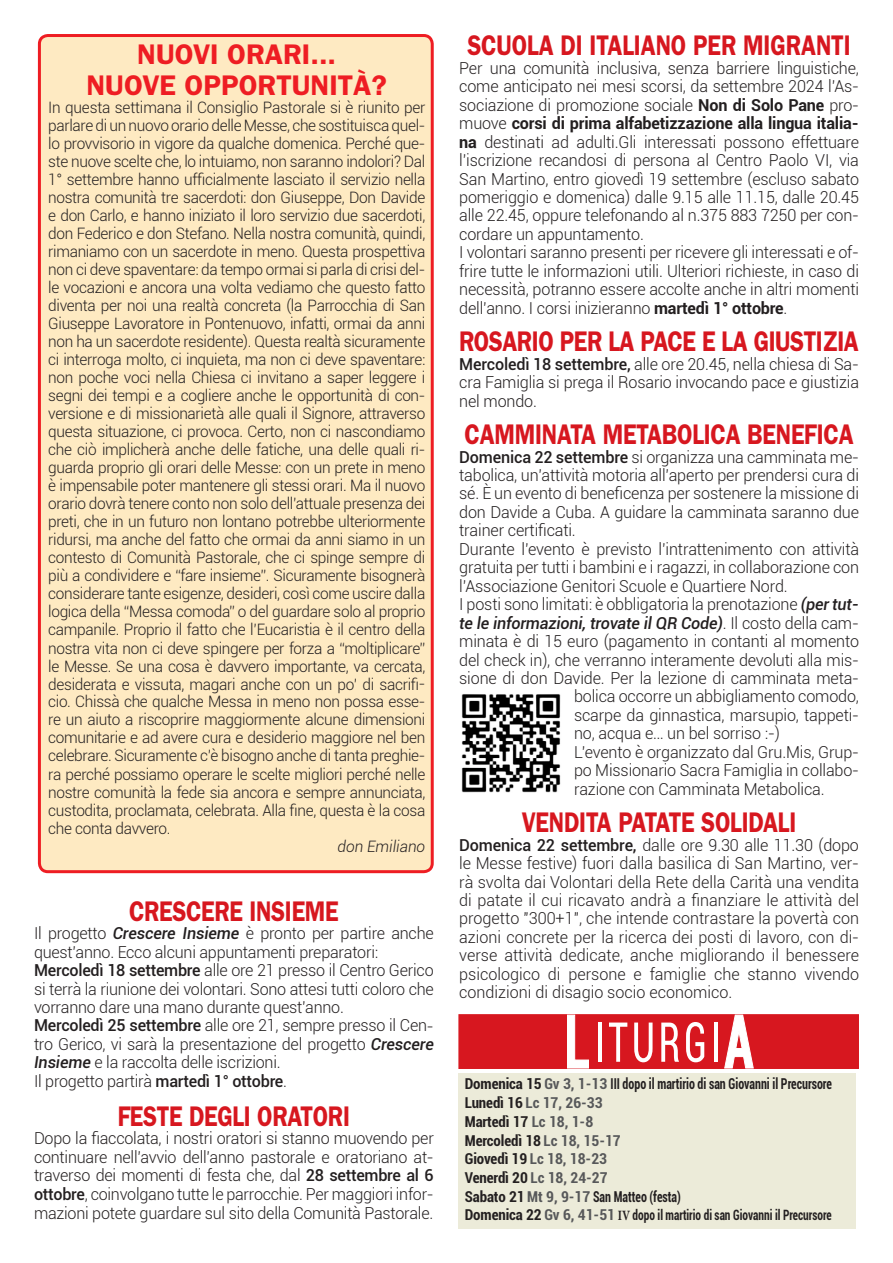
<style>
.page{position:relative;width:893px;height:1263px;background:#fff}
.page>*{position:absolute;margin:0;border:0;box-sizing:border-box;transform-origin:0 0}
.t1{font:600 28.5px "Franklin Gothic";letter-spacing:-.015em;color:#d7171f;scale:.82 1}
.t2{font:600 28.5px/31.5px "Franklin Gothic";color:#ee1d23;text-align:center}
.t3{font:300 16.5px/18.5px "Roboto";letter-spacing:-.01em;color:#231f20;text-align:justify}
.t4{font:italic 500 16.5px "Roboto";letter-spacing:-.01em;color:#231f20}
.t5{font:300 15.75px/18px "Roboto";letter-spacing:-.02em;color:#231f20;text-align:justify}
.t6{font:italic 300 15.75px "Roboto";color:#231f20}
.t7{font:700 condensed 15px/18.8px "Roboto";color:#231f20}
.t8{font:700 condensed 14.25px "Roboto";color:#231f20;scale:.8 1}
.s1{font-weight:500;font-style:italic}
.s2{font-weight:500}
.s3{font-weight:700}
.s4{font-weight:300;font-style:normal}
.s5{color:#57585a}
.s6{font-size:15px}
.s7{font-size:15px;color:#57585a}
.s8{font-family:"Minion Pro";font-stretch:normal}
</style>
<div class="page">
<div style="left:458px;top:1073px;width:398px;height:156px;background:#ecebd9"></div>
<div style="left:458px;top:1014px;width:401px;height:55px;background:#d7171f;border:2px solid #d7171f"></div>
<svg style="left:567px;top:1015px;width:22px;height:53px"></svg>
<hr style="left:598px;top:1022px;width:4px;height:40px;background:#fff">
<svg style="left:609px;top:1022px;width:18px;height:40px"></svg>
<svg style="left:634px;top:1022px;width:19px;height:40px"></svg>
<svg style="left:661px;top:1022px;width:18px;height:40px"></svg>
<svg style="left:686px;top:1022px;width:18px;height:40px"></svg>
<hr style="left:714px;top:1022px;width:3px;height:40px;background:#fff">
<svg style="left:724px;top:1015px;width:30px;height:53px"></svg>
<div style="left:39px;top:36px;width:393px;height:836px;background:#feeac2;border-radius:9px"></div>
<div style="left:38px;top:34px;width:396px;height:839px;border:3px solid #ee1d23;border-radius:9px"></div>
<img style="left:461px;top:694px;width:100px;height:99px">
<h1 class="t2" style="left:86px;top:38px;width:302px">NUOVI ORARI...<br>NUOVE OPPORTUNITÀ?</h1>
<p class="t5" style="left:48px;top:98px;width:379px">In questa settimana il Consiglio Pastorale si è riunito per parlare di un nuovo orario delle Messe, che sostituisca quel&shy;lo provvisorio in vigore da qualche domenica. Perché que&shy;ste nuove scelte che, lo intuiamo, non saranno indolori? Dal 1° settembre hanno ufficialmente lasciato il servizio nella nostra comunità tre sacerdoti: don Giuseppe, Don Davide e don Carlo, e hanno iniziato il loro servizio due sacerdoti, don Federico e don Stefano. Nella nostra comunità, quindi, rimaniamo con un sacerdote in meno. Questa prospettiva non ci deve spaventare: da tempo ormai si parla di crisi del&shy;le vocazioni e ancora una volta vediamo che questo fatto diventa per noi una realtà concreta (la Parrocchia di San Giuseppe Lavoratore in Pontenuovo, infatti, ormai da anni non ha un sacerdote residente). Questa realtà sicuramente ci interroga molto, ci inquieta, ma non ci deve spaventare: non poche voci nella Chiesa ci invitano a saper leggere i segni dei tempi e a cogliere anche le opportunità di con&shy;versione e di missionarietà alle quali il Signore, attraverso questa situazione, ci provoca. Certo, non ci nascondiamo che ciò implicherà anche delle fatiche, una delle quali ri&shy;guarda proprio gli orari delle Messe: con un prete in meno è impensabile poter mantenere gli stessi orari. Ma il nuovo orario dovrà tenere conto non solo dell’attuale presenza dei preti, che in un futuro non lontano potrebbe ulteriormente ridursi, ma anche del fatto che ormai da anni siamo in un contesto di Comunità Pastorale, che ci spinge sempre di più a condividere e “fare insieme”. Sicuramente bisognerà considerare tante esigenze, desideri, così come uscire dalla logica della “Messa comoda” o del guardare solo al proprio campanile. Proprio il fatto che l’Eucaristia è il centro della nostra vita non ci deve spingere per forza a “moltiplicare” le Messe. Se una cosa è davvero importante, va cercata, desiderata e vissuta, magari anche con un po’ di sacrifi&shy;cio. Chissà che qualche Messa in meno non possa esse&shy;re un aiuto a riscoprire maggiormente alcune dimensioni comunitarie e ad avere cura e desiderio maggiore nel ben celebrare. Sicuramente c’è bisogno anche di tanta preghie&shy;ra perché possiamo operare le scelte migliori perché nelle nostre comunità la fede sia ancora e sempre annunciata, custodita, proclamata, celebrata. Alla fine, questa è la cosa che conta davvero.</p>
<p class="t6" style="left:337px;top:835px;width:89px">don Emiliano</p>
<h1 class="t1" style="left:129px;top:894px;width:257px">CRESCERE INSIEME</h1>
<p class="t3" style="left:34px;top:923px;width:401px;text-align:left">Il progetto <span class="s1">Crescere Insieme</span> è pronto per partire anche quest’anno. Ecco alcuni appuntamenti preparatori:<br><span class="s2">Mercoledì 18 settembre</span> alle ore 21 presso il Centro Gerico si terrà la riunione dei volontari. Sono attesi tutti coloro che vorranno dare una mano durante quest’anno.<br><span class="s2">Mercoledì 25 settembre</span> alle ore 21, sempre presso il Cen&shy;tro Gerico, vi sarà la presentazione del progetto <span class="s1">Crescere Insieme</span> e la raccolta delle iscrizioni.<br>Il progetto partirà <span class="s2">martedì 1° ottobre</span>.</p>
<h1 class="t1" style="left:118px;top:1099px;width:285px">FESTE DEGLI ORATORI</h1>
<p class="t3" style="left:34px;top:1128px;width:401px">Dopo la fiaccolata, i nostri oratori si stanno muovendo per continuare nell’avvio dell’anno pastorale e oratoriano at&shy;traverso dei momenti di festa che, dal <span class="s2">28 settembre al 6 ottobre</span>, coinvolgano tutte le parrocchie. Per maggiori infor&shy;mazioni potete guardare sul sito della Comunità Pastorale.</p>
<h1 class="t1" style="left:467px;top:29px;width:469px">SCUOLA DI ITALIANO PER MIGRANTI</h1>
<p class="t3" style="left:459px;top:58px;width:401px;text-align:left">Per una comunità inclusiva, senza barriere linguistiche, come anticipato nei mesi scorsi, da settembre 2024 l’As&shy;sociazione di promozione sociale <span class="s3">Non di Solo Pane</span> pro&shy;muove <span class="s3">corsi di prima alfabetizzazione alla lingua italia&shy;na</span> destinati ad adulti.Gli interessati possono effettuare l’iscrizione recandosi di persona al Centro Paolo VI, via San Martino, entro giovedì 19 settembre (escluso sabato pomeriggio e domenica) dalle 9.15 alle 11.15, dalle 20.45 alle 22.45, oppure telefonando al n.375 883 7250 per con&shy;cordare un appuntamento.<br>I volontari saranno presenti per ricevere gli interessati e of&shy;frire tutte le informazioni utili. Ulteriori richieste, in caso di necessità, potranno essere accolte anche in altri momenti dell’anno. I corsi inizieranno <span class="s3">martedì 1° ottobre</span>.</p>
<h1 class="t1" style="left:459px;top:325px;width:489px">ROSARIO PER LA PACE E LA GIUSTIZIA</h1>
<p class="t3" style="left:459px;top:354px;width:401px"><span class="s2">Mercoledì 18 settembre,</span> alle ore 20.45, nella chiesa di Sa&shy;cra Famiglia si prega il Rosario invocando pace e giustizia nel mondo.</p>
<h1 class="t1" style="left:465px;top:417px;width:476px">CAMMINATA METABOLICA BENEFICA</h1>
<p class="t3" style="left:459px;top:447px;width:401px"><span class="s2">Domenica 22 settembre</span> si organizza una camminata me-</p>
<p class="t3" style="left:459px;top:465px;width:401px">tabolica, un’attività motoria all’aperto per prendersi cura di</p>
<p class="t3" style="left:459px;top:484px;width:401px">sé. È un evento di beneficenza per sostenere la missione di</p>
<p class="t3" style="left:459px;top:502px;width:401px">don Davide a Cuba. A guidare la camminata saranno due</p>
<p class="t3" style="left:459px;top:521px;width:118px">trainer certificati.</p>
<p class="t3" style="left:459px;top:539px;width:401px">Durante l’evento è previsto l’intrattenimento con attività</p>
<p class="t3" style="left:459px;top:558px;width:401px">gratuita per tutti i bambini e i ragazzi, in collaborazione con</p>
<p class="t3" style="left:459px;top:576px;width:330px">l’Associazione Genitori Scuole e Quartiere Nord.</p>
<p class="t3" style="left:459px;top:594px;width:401px">I posti sono limitati: è obbligatoria la prenotazione <span class="s1">(per tut-</span></p>
<p class="t4" style="left:459px;top:611px;width:401px">te le informazioni, trovate il QR Code)<span class="s4">. Il costo della cam-</span></p>
<p class="t3" style="left:459px;top:631px;width:401px">minata è di 15 euro (pagamento in contanti al momento</p>
<p class="t3" style="left:459px;top:650px;width:401px">del check in), che verranno interamente devoluti alla mis-</p>
<p class="t3" style="left:459px;top:668px;width:401px">sione di don Davide. Per la lezione di camminata meta-</p>
<p class="t3" style="left:574px;top:687px;width:286px">bolica occorre un abbigliamento comodo,</p>
<p class="t3" style="left:574px;top:705px;width:286px">scarpe da ginnastica, marsupio, tappeti-</p>
<p class="t3" style="left:574px;top:724px;width:207px">no, acqua e… un bel sorriso :-)</p>
<p class="t3" style="left:574px;top:742px;width:286px">L’evento è organizzato dal Gru.Mis, Grup-</p>
<p class="t3" style="left:574px;top:761px;width:286px">po Missionario Sacra Famiglia in collabo-</p>
<p class="t3" style="left:574px;top:779px;width:252px">razione con Camminata Metabolica.</p>
<h1 class="t1" style="left:522px;top:805px;width:336px">VENDITA PATATE SOLIDALI</h1>
<p class="t3" style="left:459px;top:835px;width:401px"><span class="s2">Domenica 22 settembre,</span> dalle ore 9.30 alle 11.30 (dopo le Messe festive) fuori dalla basilica di San Martino, ver&shy;rà svolta dai Volontari della Rete della Carità una vendita di patate il cui ricavato andrà a finanziare le attività del progetto "300+1", che intende contrastare la povertà con azioni concrete per la ricerca dei posti di lavoro, con di&shy;verse attività dedicate, anche migliorando il benessere psicologico di persone e famiglie che stanno vivendo condizioni di disagio socio economico.</p>
<p class="t7" style="left:465px;top:1074px;width:369px">Domenica 15 <span class="s5">Gv 3, 1-13</span> III dopo il martirio di san Giovanni il Precursore<br>Lunedì 16 <span class="s5">Lc 17, 26-33<br></span>Martedì 17 <span class="s5">Lc 18, 1-8<br></span>Mercoledì 18 <span class="s5">Lc 18, 15-17<br></span>Giovedì 19 <span class="s5">Lc 18, 18-23<br></span>Venerdì 20 <span class="s5">Lc 18, 24-27<br></span>Sabato 21 <span class="s5">Mt 9, 9-17</span> San Matteo (festa)</p>
<p class="t8" style="left:465px;top:1205px;width:460px"><span class="s6">Domenica 22</span> <span class="s7">Gv 6, 41-51</span> <span class="s8">IV</span> dopo il martirio di san Giovanni il Precursore</p>
</div>
